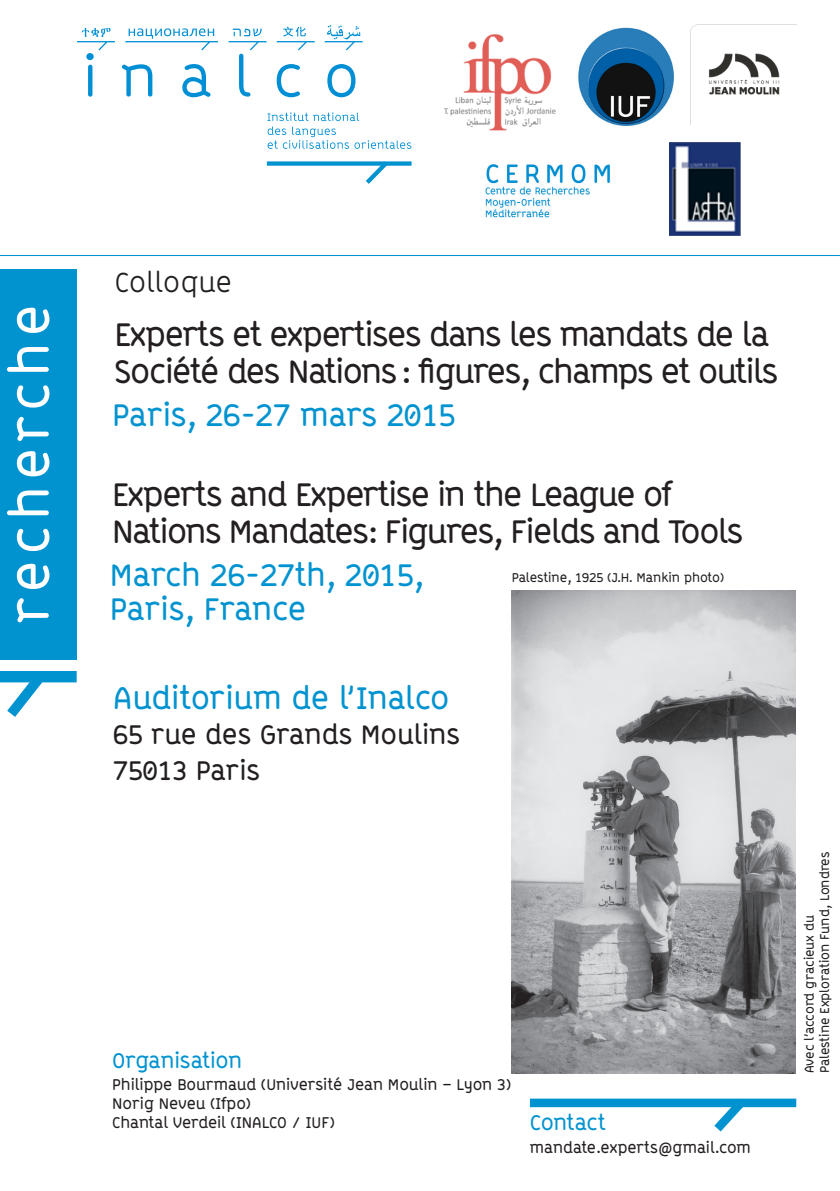
<style>
.page{position:relative;width:840px;height:1191px;background:#fff}
.page>*{position:absolute;margin:0;border:0;box-sizing:border-box;transform-origin:0 0}
.t1{font:700 54.2px "ABB Line";letter-spacing:.105em;color:#fff}
.t2{font:700 32.8px/37.2px "ABB Line";letter-spacing:-.04em;color:#231f20}
.t3{font:700 31.4px/34.2px "ABB Line";color:#0093d0}
.t4{font:28.6px "ABB Line";letter-spacing:-.01em;color:#231f20}
.t5{font:700 27.2px/35.8px "ABB Line";color:#231f20}
.t6{font:700 21.4px "ABB Line";color:#0093d0}
.t7{font:700 15.8px/18.8px "ABB Line";color:#231f20}
.t8{font:700 12.8px/15.4px "ABB Line";color:#231f20}
</style>
<div class="page">
<img style="left:485px;top:164px;width:125px;height:54px">
<div style="left:0;top:269px;width:77px;height:390px;background:#0093d0"></div>
<svg style="left:267px;top:112px;width:144px;height:37px"></svg>
<svg style="left:122px;top:64px;width:30px;height:33px"></svg>
<svg style="left:182px;top:64px;width:28px;height:33px"></svg>
<svg style="left:276px;top:64px;width:24px;height:33px"></svg>
<svg style="left:327px;top:64px;width:28px;height:33px"></svg>
<svg style="left:277px;top:27px;width:37px;height:23px"></svg>
<svg style="left:228px;top:28px;width:38px;height:69px"></svg>
<svg style="left:125px;top:28px;width:93px;height:22px"></svg>
<svg style="left:324px;top:25px;width:38px;height:25px"></svg>
<svg style="left:77px;top:28px;width:38px;height:69px"></svg>
<div style="left:0;top:671px;width:77px;height:11px;background:#0093d0"></div>
<div style="left:529px;top:1098px;width:266px;height:9px;background:#0093d0"></div>
<svg style="left:0;top:682px;width:54px;height:35px"></svg>
<svg style="left:705px;top:1098px;width:49px;height:34px"></svg>
<div style="left:267px;top:161px;width:144px;height:5px;background:#0093d0"></div>
<svg style="left:361px;top:161px;width:31px;height:23px"></svg>
<hr style="left:0;top:255px;width:839px;height:1px;background:#0093d0">
<img style="left:443px;top:34px;width:113px;height:97px">
<img style="left:578px;top:27px;width:96px;height:99px">
<img style="left:690px;top:24px;width:105px;height:100px">
<img style="left:669px;top:143px;width:72px;height:93px">
<img style="left:511px;top:590px;width:284px;height:483px">
<h1 class="t1" style="left:-2px;top:623px;width:321px;rotate:-90deg">recherche</h1>
<p class="t4" style="left:114px;top:265px;width:119px">Colloque</p>
<p class="t2" style="left:114px;top:316px;width:664px">Experts et expertises dans les mandats de la<br>Société des Nations : figures, champs et outils</p>
<p class="t3" style="left:112px;top:398px;width:345px">Paris, 26-27 mars 2015</p>
<p class="t2" style="left:112px;top:476px;width:632px">Experts and Expertise in the League of<br>Nations Mandates: Figures, Fields and Tools</p>
<p class="t3" style="left:110px;top:558px;width:315px">March 26-27th, 2015,<br>Paris, France</p>
<p class="t3" style="left:113px;top:680px;width:337px">Auditorium de l’Inalco</p>
<p class="t5" style="left:113px;top:717px;width:348px">65 rue des Grands Moulins<br>75013 Paris</p>
<p class="t8" style="left:511px;top:569px;width:214px">Palestine, 1925 (J.H. Mankin photo)</p>
<p class="t6" style="left:112px;top:1047px;width:131px">Organisation</p>
<p class="t7" style="left:112px;top:1075px;width:400px">Philippe Bourmaud (Université Jean Moulin – Lyon 3)<br>Norig Neveu (Ifpo)<br>Chantal Verdeil (INALCO / IUF)</p>
<p class="t6" style="left:529px;top:1110px;width:77px">Contact</p>
<p class="t7" style="left:529px;top:1138px;width:222px">mandate.experts@gmail.com</p>
<p class="t8" style="left:801px;top:1073px;width:223px;rotate:-90deg">Avec l’accord gracieux du<br>Palestine Exploration Fund, Londres</p>
</div>
